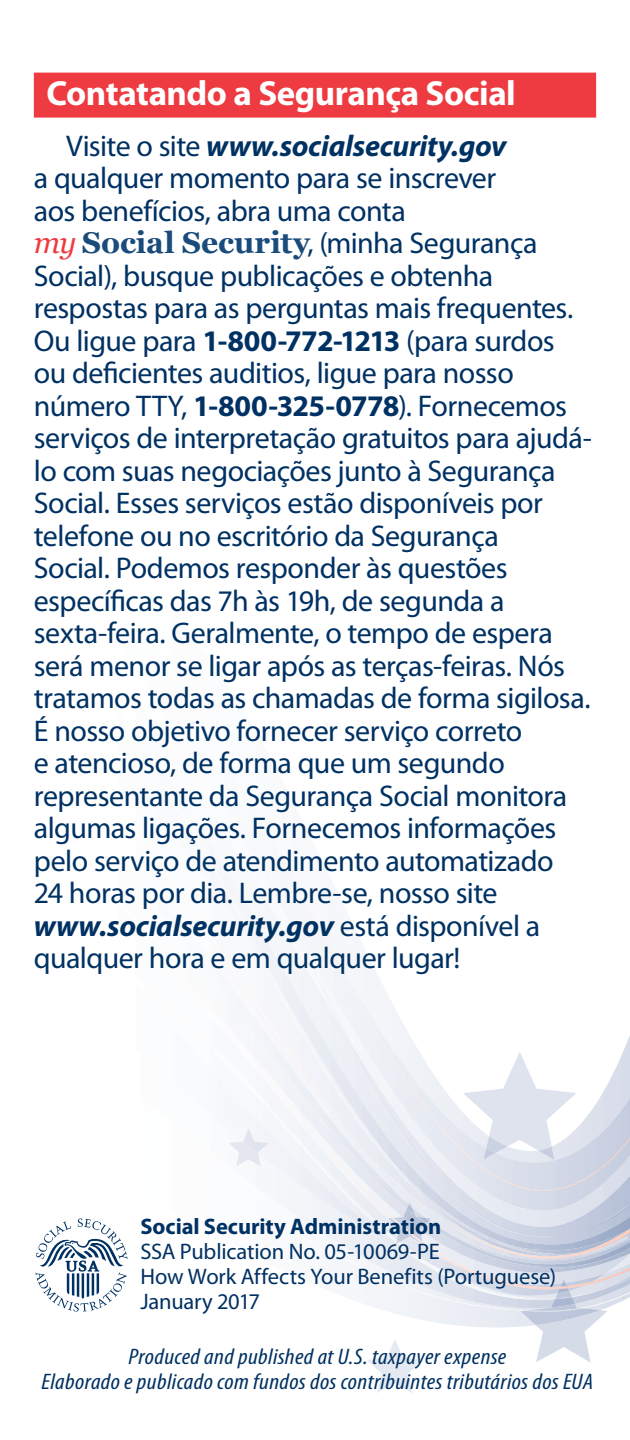
<style>
.page{position:relative;width:630px;height:1440px;background:#fff}
.page>*{position:absolute;margin:0;border:0;box-sizing:border-box;transform-origin:0 0}
.H1-1{font:700 35px "Myriad Pro";letter-spacing:-.015em;color:#fff}
.Paragraph{font:30px/32.5px "Myriad Pro";letter-spacing:-.02em;color:#003163}
.t1{font:italic condensed 22.5px/25px "Myriad Pro";letter-spacing:.015em;color:#003163;text-align:center;scale:1.11 1}
.Pub_Info{font:22.5px "Myriad Pro";letter-spacing:-.005em;color:#003163}
.Pub_Info-2{font:700 22.5px "Myriad Pro";color:#003163}
.s1{font-weight:700;font-style:italic}
.s2{font-family:"Georgia";font-style:italic;color:#ee3a41}
.s3{font-family:"Georgia";font-weight:700;color:#194b7b}
.s4{font-weight:700}
</style>
<div class="page">
<svg style="left:367px;top:1340px;width:56px;height:53px"></svg>
<svg style="left:79px;top:1024px;width:551px;height:288px"></svg>
<img style="left:229px;top:1141px;width:32px;height:26px">
<img style="left:243px;top:1129px;width:26px;height:24px">
<svg style="left:536px;top:1310px;width:72px;height:53px"></svg>
<img style="left:520px;top:1291px;width:80px;height:34px">
<img style="left:551px;top:1297px;width:24px;height:10px">
<svg style="left:555px;top:1279px;width:46px;height:20px"></svg>
<img style="left:523px;top:1308px;width:60px;height:4px">
<img style="left:388px;top:1218px;width:4px;height:26px">
<img style="left:423px;top:1223px;width:6px;height:21px">
<img style="left:409px;top:1203px;width:23px;height:17px">
<img style="left:407px;top:1205px;width:22px;height:18px">
<img style="left:403px;top:1209px;width:23px;height:21px">
<img style="left:408px;top:1204px;width:21px;height:16px">
<img style="left:392px;top:1218px;width:31px;height:26px">
<svg style="left:396px;top:1240px;width:4px;height:3px"></svg>
<svg style="left:35px;top:1219px;width:93px;height:93px"></svg>
<div style="left:34px;top:73px;width:562px;height:45px;background:#ee3a41"></div>
<h1 class="H1-1" style="left:46px;top:70px;width:471px">Contatando a Segurança Social</h1>
<p class="Paragraph" style="left:34px;top:129px;width:560px;text-indent:32px">Visite o site <span class="s1">www.socialsecurity.gov<br></span>a qualquer momento para se inscrever<br>aos benefícios, abra uma conta<br><span class="s2">my</span> <span class="s3">Social Security</span>, (minha Segurança Social), busque publicações e obtenha respostas para as perguntas mais frequentes.<br>Ou ligue para <span class="s4">1-800-772-1213</span> (para surdos ou deficientes auditios, ligue para nosso número TTY, <span class="s4">1-800-325-0778</span>). Fornecemos serviços de interpretação gratuitos para ajudá&shy;lo com suas negociações junto à Segurança Social. Esses serviços estão disponíveis por telefone ou no escritório da Segurança<br>Social. Podemos responder às questões específicas das 7h às 19h, de segunda a sexta-feira. Geralmente, o tempo de espera será menor se ligar após as terças-feiras. Nós tratamos todas as chamadas de forma sigilosa.<br>É nosso objetivo fornecer serviço correto<br>e atencioso, de forma que um segundo representante da Segurança Social monitora algumas ligações. Fornecemos informações pelo serviço de atendimento automatizado<br>24 horas por dia. Lembre-se, nosso site <span class="s1">www.socialsecurity.gov</span> está disponível a qualquer hora e em qualquer lugar!</p>
<p class="Pub_Info-2" style="left:140px;top:1212px;width:303px">Social Security Administration</p>
<p class="Pub_Info" style="left:140px;top:1238px;width:301px">SSA Publication No. 05-10069-PE</p>
<p class="Pub_Info" style="left:140px;top:1263px;width:417px">How Work Affects Your Benefits (Portuguese)</p>
<p class="Pub_Info" style="left:140px;top:1288px;width:121px">January 2017</p>
<p class="t1" style="left:42px;top:1344px;width:499px">Produced and published at U.S. taxpayer expense<br>Elaborado e publicado com fundos dos contribuintes tributários dos EUA</p>
</div>
